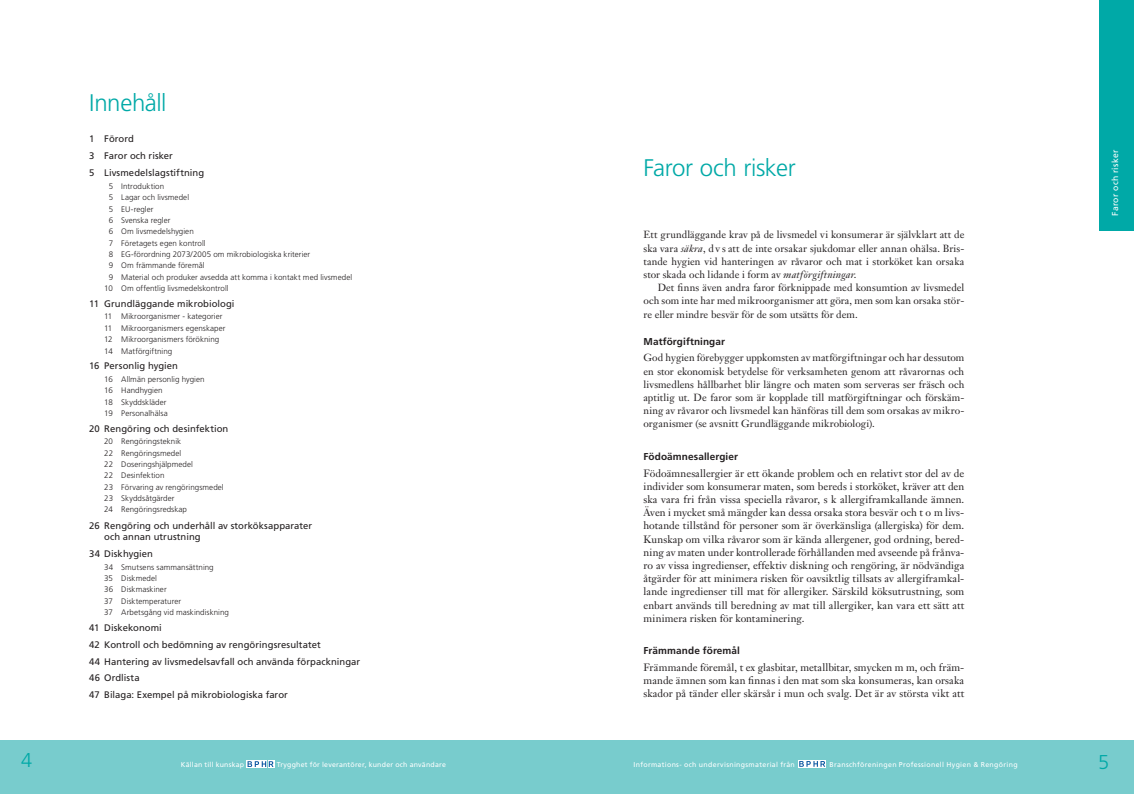
<style>
.page{position:relative;width:1134px;height:794px;background:#fff}
.page>*{position:absolute;margin:0;border:0;box-sizing:border-box;transform-origin:0 0}
.t1{font:300 24px "Frutiger";letter-spacing:-.015em;color:#00a9a7}
.t2{font:300 20px "Frutiger";color:#00a9a7}
.t3{font:10.5px/13.2px "Janson Text";letter-spacing:.005em;color:#231f20;text-align:justify}
.t4{font:10.2px/13.2px "Janson Text";letter-spacing:.005em;color:#231f20;text-align:justify}
.t5{font:700 10px "Frutiger";letter-spacing:.01em;color:#231f20}
.t6{font:9.5px/17px "Frutiger";letter-spacing:.005em;color:#231f20}
.t7{font:8.6px "Frutiger";letter-spacing:.03em;color:#fff}
.t8{font:300 8px/11.4px "Frutiger";letter-spacing:.005em;color:#231f20}
.t9{font:7px "Frutiger";letter-spacing:.04em;color:#fff}
.s1{font-style:italic}
</style>
<div class="page">
<div style="left:0;top:740px;width:1134px;height:54px;background:#78cccd"></div>
<div style="left:1100px;top:0;width:34px;height:230px;background:#00a9a7"></div>
<div style="left:254px;top:760px;width:6px;height:8px;background:#fff"></div>
<div style="left:261px;top:760px;width:6px;height:8px;background:#fff"></div>
<svg style="left:247px;top:760px;width:6px;height:8px"></svg>
<svg style="left:268px;top:760px;width:6px;height:8px"></svg>
<svg style="left:248px;top:761px;width:25px;height:6px"></svg>
<div style="left:805px;top:760px;width:7px;height:8px;background:#fff"></div>
<div style="left:812px;top:760px;width:7px;height:8px;background:#fff"></div>
<div style="left:798px;top:760px;width:7px;height:8px;background:#fff"></div>
<div style="left:820px;top:760px;width:6px;height:8px;background:#fff"></div>
<svg style="left:799px;top:761px;width:26px;height:6px"></svg>
<h1 class="t1" style="left:89px;top:89px;width:79px">Innehåll</h1>
<p class="t6" style="left:89px;top:130px;width:116px">1 Förord<br>3 Faror och risker<br>5 Livsmedelslagstiftning</p>
<p class="t8" style="left:109px;top:180px;width:57px">5 Introduktion</p>
<p class="t8" style="left:109px;top:192px;width:82px">5 Lagar och livsmedel</p>
<p class="t8" style="left:109px;top:203px;width:46px">5 EU-regler</p>
<p class="t8" style="left:109px;top:214px;width:63px">6 Svenska regler</p>
<p class="t8" style="left:109px;top:226px;width:86px">6 Om livsmedelshygien</p>
<p class="t8" style="left:109px;top:237px;width:98px">7 Företagets egen kontroll</p>
<p class="t8" style="left:109px;top:248px;width:203px">8 EG-förordning 2073/2005 om mikrobiologiska kriterier</p>
<p class="t8" style="left:109px;top:260px;width:97px">9 Om främmande föremål</p>
<p class="t8" style="left:109px;top:271px;width:245px">9 Material och produker avsedda att komma i kontakt med livsmedel</p>
<p class="t8" style="left:104px;top:283px;width:126px">10 Om offentlig livsmedelskontroll</p>
<p class="t6" style="left:89px;top:295px;width:147px">11 Grundläggande mikrobiologi</p>
<p class="t8" style="left:104px;top:311px;width:123px">11 Mikroorganismer - kategorier<br>11 Mikroorganismers egenskaper<br>12 Mikroorganismers förökning<br>14 Matförgiftning</p>
<p class="t6" style="left:89px;top:357px;width:90px">16 Personlig hygien</p>
<p class="t8" style="left:104px;top:373px;width:102px">16 Allmän personlig hygien<br>16 Handhygien<br>18 Skyddskläder<br>19 Personalhälsa</p>
<p class="t6" style="left:89px;top:420px;width:141px">20 Rengöring och desinfektion</p>
<p class="t8" style="left:104px;top:436px;width:121px">20 Rengöringsteknik<br>22 Rengöringsmedel<br>22 Doseringshjälpmedel<br>22 Desinfektion<br>23 Förvaring av rengöringsmedel<br>23 Skyddsåtgärder<br>24 Rengöringsredskap</p>
<p class="t6" style="left:104px;top:520px;width:209px;line-height:11px;text-indent:-15px">26 Rengöring och underhåll av storköksapparater och annan utrustning</p>
<p class="t6" style="left:89px;top:545px;width:65px">34 Diskhygien</p>
<p class="t8" style="left:104px;top:561px;width:126px">34 Smutsens sammansättning<br>35 Diskmedel<br>36 Diskmaskiner<br>37 Disktemperaturer<br>37 Arbetsgång vid maskindiskning</p>
<p class="t6" style="left:89px;top:619px;width:272px">41 Diskekonomi<br>42 Kontroll och bedömning av rengöringsresultatet<br>44 Hantering av livsmedelsavfall och använda förpackningar</p>
<p class="t6" style="left:89px;top:669px;width:200px">46 Ordlista<br>47 Bilaga: Exempel på mikrobiologiska faror</p>
<h1 class="t1" style="left:643px;top:154px;width:154px">Faror och risker</h1>
<p class="t4" style="left:643px;top:228px;width:322px">Ett grundläggande krav på de livsmedel vi konsumerar är självklart att de ska vara <span class="s1">säkra</span>, d v s att de inte orsakar sjukdomar eller annan ohälsa. Bris&shy;tande hygien vid hanteringen av råvaror och mat i storköket kan orsaka stor skada och lidande i form av <span class="s1">matförgiftningar</span>.</p>
<p class="t4" style="left:643px;top:281px;width:322px;text-indent:14px">Det finns även andra faror förknippade med konsumtion av livsmedel och som inte har med mikroorganismer att göra, men som kan orsaka stör&shy;re eller mindre besvär för de som utsätts för dem.</p>
<p class="t5" style="left:643px;top:335px;width:83px">Matförgiftningar</p>
<p class="t4" style="left:643px;top:351px;width:322px">God hygien förebygger uppkomsten av matförgiftningar och har dessutom en stor ekonomisk betydelse för verksamheten genom att råvarornas och livsmedlens hållbarhet blir längre och maten som serveras ser fräsch och aptitlig ut. De faror som är kopplade till matförgiftningar och förskäm&shy;ning av råvaror och livsmedel kan hänföras till dem som orsakas av mikro&shy;organismer (se avsnitt Grundläggande mikrobiologi).</p>
<p class="t5" style="left:643px;top:450px;width:96px">Födoämnesallergier</p>
<p class="t3" style="left:643px;top:466px;width:322px">Födoämnesallergier är ett ökande problem och en relativt stor del av de individer som konsumerar maten, som bereds i storköket, kräver att den ska vara fri från vissa speciella råvaror, s k allergiframkallande ämnen.<br>Även i mycket små mängder kan dessa orsaka stora besvär och t o m livs&shy;hotande tillstånd för personer som är överkänsliga (allergiska) för dem.<br>Kunskap om vilka råvaror som är kända allergener, god ordning, bered&shy;ning av maten under kontrollerade förhållanden med avseende på frånva&shy;ro av vissa ingredienser, effektiv diskning och rengöring, är nödvändiga åtgärder för att minimera risken för oavsiktlig tillsats av allergiframkal&shy;lande ingredienser till mat för allergiker. Särskild köksutrustning, som enbart används till beredning av mat till allergiker, kan vara ett sätt att minimera risken för kontaminering.</p>
<p class="t5" style="left:643px;top:645px;width:98px">Främmande föremål</p>
<p class="t3" style="left:643px;top:660px;width:322px">Främmande föremål, t ex glasbitar, metallbitar, smycken m m, och främ&shy;mande ämnen som kan finnas i den mat som ska konsumeras, kan orsaka skador på tänder eller skärsår i mun och svalg. Det är av största vikt att</p>
<p class="t7" style="left:1110px;top:216px;width:67px;rotate:-90deg">Faror och risker</p>
<h2 class="t2" style="left:21px;top:749px;width:13px">4</h2>
<p class="t9" style="left:181px;top:760px;width:65px">Källan till kunskap</p>
<p class="t9" style="left:277px;top:760px;width:171px">Trygghet för leverantörer, kunder och användare</p>
<p class="t9" style="left:633px;top:760px;width:163px">Informations- och undervisningsmaterial från</p>
<p class="t9" style="left:830px;top:760px;width:190px">Branschföreningen Professionell Hygien &amp; Rengöring</p>
<h2 class="t2" style="left:1098px;top:750px;width:13px">5</h2>
</div>
